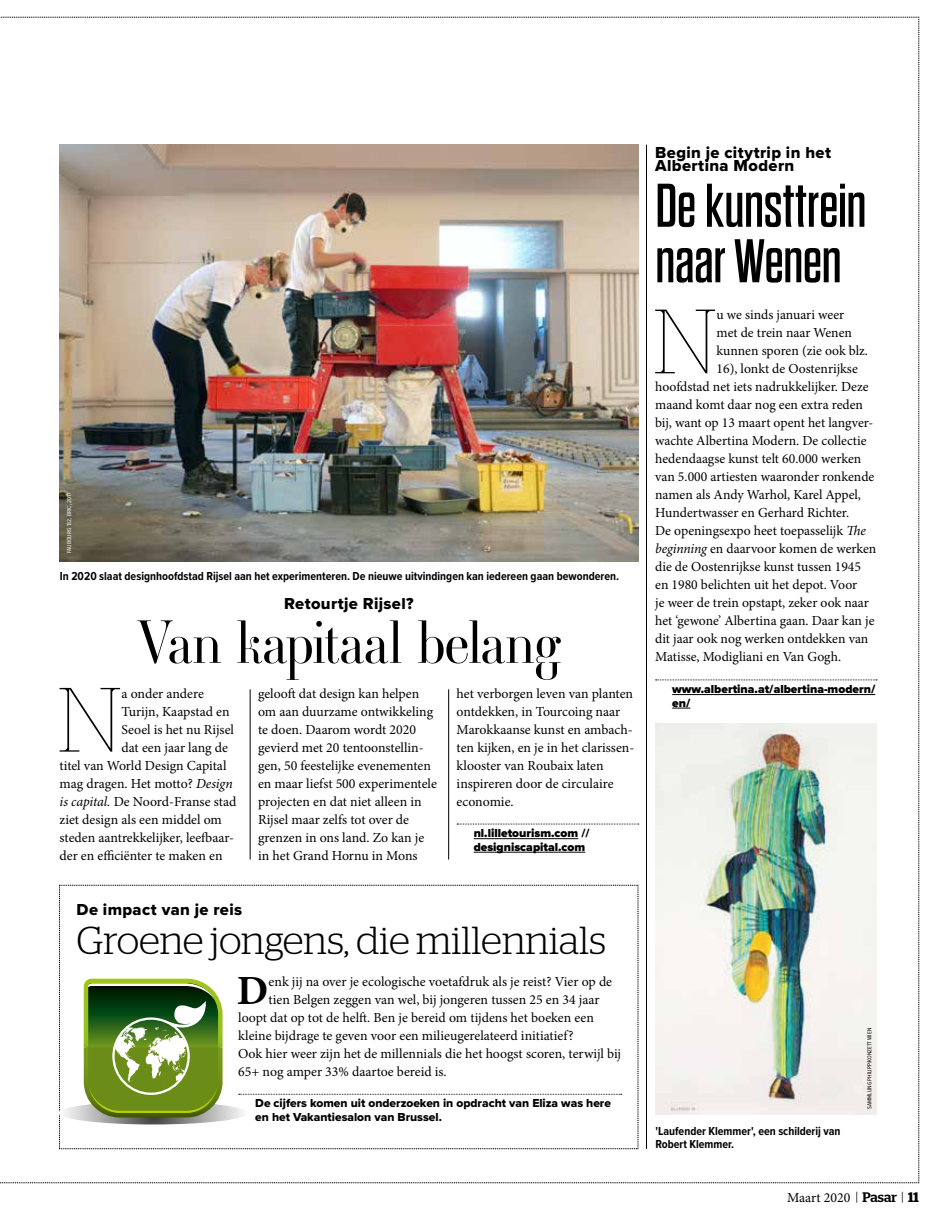
<style>
.page{position:relative;width:936px;height:1217px;background:#fff}
.page>*{position:absolute;margin:0;border:0;box-sizing:border-box;transform-origin:0 0}
.t1{font:100 90.9px "Stag";color:#000}
.t2{font:61.5px/55.5px "Dharma Gothic E";letter-spacing:-.01em;color:#000}
.t3{font:300 60px "Ambroise Std";letter-spacing:-.01em;color:#000}
.t4{font:700 41.55px "Minion Pro";color:#000}
.t5{font:300 39px "Stag";color:#000}
.t6{font:16.5px/13.5px "Proxima Nova Extrabld";letter-spacing:.02em;color:#000}
.t7{font:13.8px/18px "Minion Pro";color:#000}
.t8{font:700 12px/12.8px "Proxima Nova Cond";color:#000}
.t9{font:12px/13.5px "Proxima Nova Extrabld";color:#000}
.t10{font:900 12px/13.5px "Proxima Nova";color:#000}
.t11{font:6px "Proxima Nova Cond";color:#000}
.t12{font:6px "Proxima Nova Cond";color:#fff}
.s1{font-style:italic}
.s2{font-family:"Proxima Nova Extrabld";font-weight:400}
.s3{font-family:"Stag";font-weight:300}
.s4{font-family:"Stag";font-weight:500}
.s5{font-family:"Stag";font-weight:600}
</style>
<div class="page">
<img style="left:0;top:17px;width:919px;height:1166px">
<hr style="left:250px;top:689px;width:1px;height:170px;background:#000">
<hr style="left:448px;top:689px;width:1px;height:170px;background:#000">
<p class="t12" style="left:65px;top:553px;width:62px;rotate:-90deg">FAUBOURG 132, BRIC, 2017</p>
<p class="t8" style="left:60px;top:569px;width:561px">In 2020 slaat designhoofdstad Rijsel aan het experimenteren. De nieuwe uitvindingen kan iedereen gaan bewonderen.</p>
<p class="t6" style="left:284px;top:596px;width:131px">Retourtje Rijsel?</p>
<h3 class="t3" style="left:137px;top:602px;width:425px">Van kapitaal belang</h3>
<h1 class="t1" style="left:58px;top:669px;width:65px">N</h1>
<p class="t7" style="left:121px;top:684px;width:84px">a onder andere</p>
<p class="t7" style="left:121px;top:702px;width:109px">Turijn, Kaapstad en</p>
<p class="t7" style="left:121px;top:720px;width:114px">Seoel is het nu Rijsel</p>
<p class="t7" style="left:121px;top:738px;width:108px">dat een jaar lang de</p>
<p class="t7" style="left:60px;top:756px;width:168px">titel van World Design Capital</p>
<p class="t7" style="left:60px;top:774px;width:175px">mag dragen. Het motto? <span class="s1">Design</span></p>
<p class="t7" style="left:60px;top:792px;width:178px"><span class="s1">is capital.</span> De Noord-Franse stad</p>
<p class="t7" style="left:60px;top:810px;width:164px">ziet design als een middel om</p>
<p class="t7" style="left:60px;top:828px;width:176px">steden aantrekkelijker, leefbaar-</p>
<p class="t7" style="left:60px;top:846px;width:164px">der en efficiënter te maken en</p>
<p class="t7" style="left:258px;top:684px;width:180px">gelooft dat design kan helpen om aan duurzame ontwikkeling te doen. Daarom wordt 2020 gevierd met 20 tentoonstellin&shy;gen, 50 feestelijke evenementen en maar liefst 500 experimentele projecten en dat niet alleen in<br>Rijsel maar zelfs tot over de grenzen in ons land. Zo kan je in het Grand Hornu in Mons</p>
<p class="t7" style="left:456px;top:684px;width:179px">het verborgen leven van planten ontdekken, in Tourcoing naar<br>Marokkaanse kunst en ambach&shy;ten kijken, en je in het clarissen&shy;klooster van Roubaix laten inspireren door de circulaire economie.</p>
<p class="t10" style="left:473px;top:826px;width:117px">nl.lilletourism.com <span class="s2">// </span>designiscapital.com</p>
<p class="t6" style="left:77px;top:902px;width:167px">De impact van je reis</p>
<h3 class="t5" style="left:77px;top:918px;width:531px">Groene jongens, die millennials</h3>
<h3 class="t4" style="left:237px;top:965px;width:33px">D</h3>
<p class="t7" style="left:268px;top:972px;width:345px">enk jij na over je ecologische voetafdruk als je reist? Vier op de</p>
<p class="t7" style="left:268px;top:990px;width:332px">tien Belgen zeggen van wel, bij jongeren tussen 25 en 34 jaar</p>
<p class="t7" style="left:238px;top:1008px;width:357px">loopt dat op tot de helft. Ben je bereid om tijdens het boeken een</p>
<p class="t7" style="left:238px;top:1026px;width:337px">kleine bijdrage te geven voor een milieugerelateerd initiatief?</p>
<p class="t7" style="left:238px;top:1044px;width:384px">Ook hier weer zijn het de millennials die het hoogst scoren, terwijl bij</p>
<p class="t7" style="left:238px;top:1062px;width:210px">65+ nog amper 33% daartoe bereid is.</p>
<p class="t9" style="left:255px;top:1096px;width:357px">De cijfers komen uit onderzoeken in opdracht van Eliza was here en het Vakantiesalon van Brussel.</p>
<p class="t6" style="left:655px;top:145px;width:177px">Begin je citytrip in het<br>Albertina Modern</p>
<h2 class="t2" style="left:655px;top:179px;width:213px">De kunsttrein naar Wenen</h2>
<h1 class="t1" style="left:653px;top:291px;width:64px">N</h1>
<p class="t7" style="left:716px;top:306px;width:129px">u we sinds januari weer</p>
<p class="t7" style="left:716px;top:324px;width:137px">met de trein naar Wenen</p>
<p class="t7" style="left:716px;top:342px;width:153px">kunnen sporen (zie ook blz.</p>
<p class="t7" style="left:716px;top:360px;width:143px">16), lonkt de Oostenrijkse</p>
<p class="t7" style="left:655px;top:378px;width:215px">hoofdstad net iets nadrukkelijker. Deze</p>
<p class="t7" style="left:655px;top:396px;width:209px">maand komt daar nog een extra reden</p>
<p class="t7" style="left:655px;top:414px;width:220px">bij, want op 13 maart opent het langver-</p>
<p class="t7" style="left:655px;top:432px;width:213px">wachte Albertina Modern. De collectie</p>
<p class="t7" style="left:655px;top:450px;width:207px">hedendaagse kunst telt 60.000 werken</p>
<p class="t7" style="left:655px;top:468px;width:221px">van 5.000 artiesten waaronder ronkende</p>
<p class="t7" style="left:655px;top:486px;width:207px">namen als Andy Warhol, Karel Appel,</p>
<p class="t7" style="left:655px;top:504px;width:195px">Hundertwasser en Gerhard Richter.</p>
<p class="t7" style="left:655px;top:522px;width:212px">De openingsexpo heet toepasselijk <span class="s1">The</span></p>
<p class="t7" style="left:655px;top:540px;width:223px"><span class="s1">beginning</span> en daarvoor komen de werken</p>
<p class="t7" style="left:655px;top:558px;width:207px">die de Oostenrijkse kunst tussen 1945</p>
<p class="t7" style="left:655px;top:576px;width:203px">en 1980 belichten uit het depot. Voor</p>
<p class="t7" style="left:655px;top:594px;width:215px">je weer de trein opstapt, zeker ook naar</p>
<p class="t7" style="left:655px;top:612px;width:221px">het ‘gewone’ Albertina gaan. Daar kan je</p>
<p class="t7" style="left:655px;top:630px;width:215px">dit jaar ook nog werken ontdekken van</p>
<p class="t7" style="left:655px;top:648px;width:187px">Matisse, Modigliani en Van Gogh.</p>
<p class="t10" style="left:672px;top:682px;width:205px">www.albertina.at/albertina-modern/ en/</p>
<p class="t8" style="left:655px;top:1123px;width:187px">'Laufender Klemmer', een schilderij van<br>Robert Klemmer.</p>
<p class="t11" style="left:865px;top:1108px;width:82px;rotate:-90deg">SAMMLUNG PHILIPP/KONZETT WIEN</p>
<p class="t7" style="left:787px;top:1188px;width:133px">Maart 2020 <span class="s3">|</span> <span class="s4">Pasar</span> <span class="s3">|</span> <span class="s5">11</span></p>
</div>
